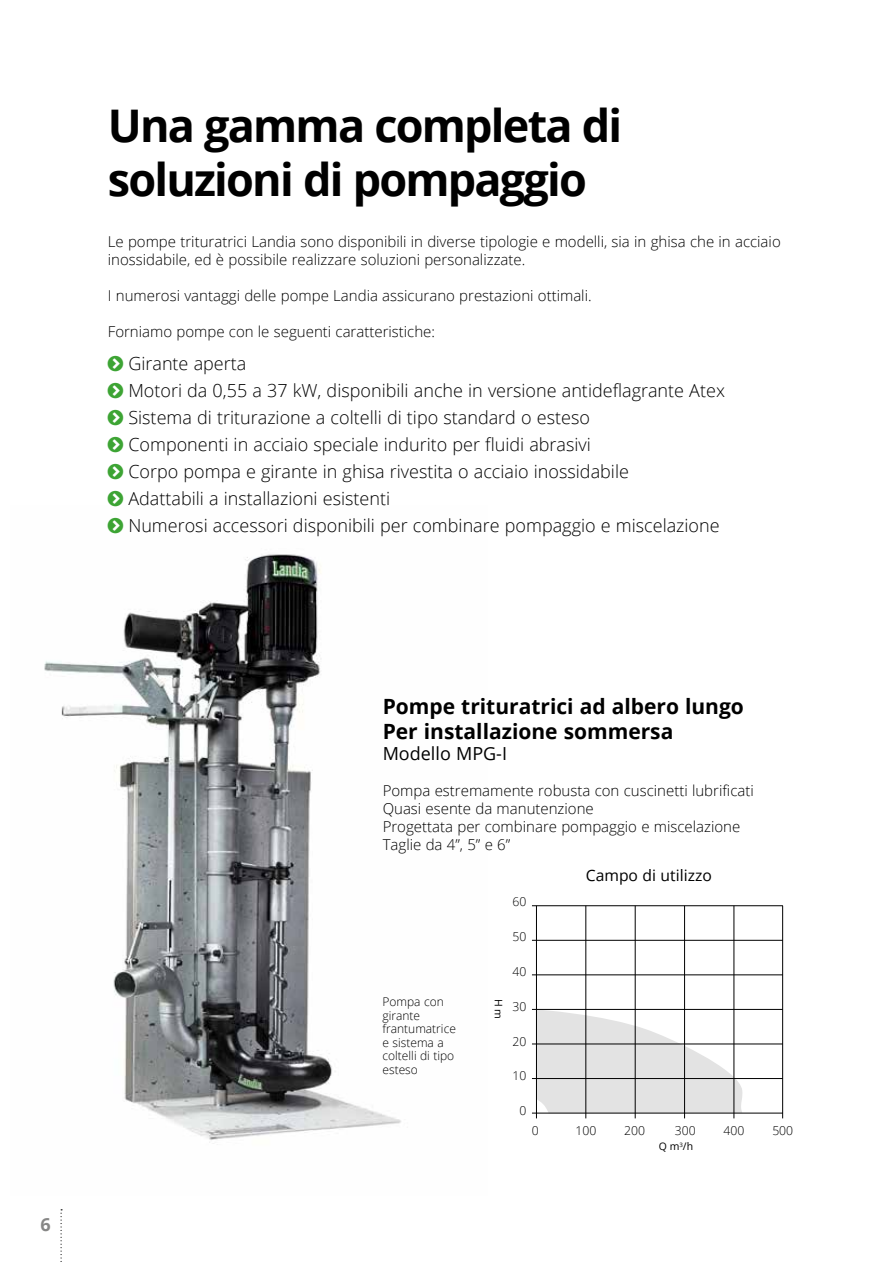
<style>
.page{position:relative;width:893px;height:1263px;background:#fff}
.page>*{position:absolute;margin:0;border:0;box-sizing:border-box;transform-origin:0 0}
.t1{font:700 45px/54px "Open Sans";letter-spacing:-.04em;color:#000}
.t2{font:700 21px/25.2px "Open Sans";color:#000}
.t3{font:300 18px/27px "Open Sans";color:#000}
.t4{font:18px "Open Sans";color:#000}
.t5{font:700 18px "Open Sans";color:#878786}
.t6{font:15.6px "Open Sans";color:#000}
.t7{font:300 15px/18px "Open Sans";color:#000}
.t8{font:300 12.15px "Open Sans";color:#000}
.t9{font:300 12px/13.5px "Open Sans";color:#000}
.t10{font:10.5px "Open Sans";color:#000}
</style>
<div class="page">
<svg style="left:61px;top:1209px;width:1px;height:53px"></svg>
<img style="left:44px;top:554px;width:357px;height:590px">
<svg style="left:537px;top:1010px;width:206px;height:103px"></svg>
<hr style="left:536px;top:906px;width:1px;height:212px;background:#000">
<hr style="left:586px;top:906px;width:1px;height:212px;background:#000">
<hr style="left:635px;top:906px;width:1px;height:212px;background:#000">
<hr style="left:684px;top:906px;width:1px;height:212px;background:#000">
<hr style="left:734px;top:906px;width:1px;height:212px;background:#000">
<hr style="left:782px;top:906px;width:1px;height:212px;background:#000">
<hr style="left:532px;top:1113px;width:251px;height:1px;background:#000">
<hr style="left:532px;top:1078px;width:251px;height:1px;background:#000">
<hr style="left:532px;top:1044px;width:251px;height:1px;background:#000">
<hr style="left:532px;top:1009px;width:251px;height:1px;background:#000">
<hr style="left:532px;top:974px;width:251px;height:1px;background:#000">
<hr style="left:532px;top:940px;width:251px;height:1px;background:#000">
<hr style="left:532px;top:905px;width:251px;height:1px;background:#000">
<h1 class="t1" style="left:108px;top:98px;width:516px">Una gamma completa di soluzioni di pompaggio</h1>
<p class="t7" style="left:108px;top:232px;width:674px">Le pompe trituratrici Landia sono disponibili in diverse tipologie e modelli, sia in ghisa che in acciaio inossidabile, ed è possibile realizzare soluzioni personalizzate.</p>
<p class="t7" style="left:108px;top:286px;width:485px">I numerosi vantaggi delle pompe Landia assicurano prestazioni ottimali.</p>
<p class="t7" style="left:108px;top:322px;width:329px">Forniamo pompe con le seguenti caratteristiche:</p>
<p class="t3" style="left:128px;top:349px;width:598px">Girante aperta<br>Motori da 0,55 a 37 kW, disponibili anche in versione antideflagrante Atex Sistema di triturazione a coltelli di tipo standard o esteso<br>Componenti in acciaio speciale indurito per fluidi abrasivi<br>Corpo pompa e girante in ghisa rivestita o acciaio inossidabile<br>Adattabili a installazioni esistenti<br>Numerosi accessori disponibili per combinare pompaggio e miscelazione</p>
<p class="t5" style="left:41px;top:1212px;width:12px">6</p>
<h2 class="t2" style="left:383px;top:693px;width:363px">Pompe trituratrici ad albero lungo<br>Per installazione sommersa</h2>
<p class="t4" style="left:383px;top:741px;width:126px">Modello MPG-I</p>
<p class="t7" style="left:383px;top:781px;width:373px">Pompa estremamente robusta con cuscinetti lubrificati Quasi esente da manutenzione<br>Progettata per combinare pompaggio e miscelazione Taglie da 4”, 5” e 6”</p>
<p class="t6" style="left:586px;top:865px;width:127px">Campo di utilizzo</p>
<p class="t9" style="left:382px;top:995px;width:75px">Pompa con girante frantumatrice e sistema a coltelli di tipo esteso</p>
<p class="t10" style="left:506px;top:998px;width:22px;rotate:90deg">H m</p>
<p class="t8" style="left:513px;top:893px;width:15px">60</p>
<p class="t8" style="left:513px;top:928px;width:15px">50</p>
<p class="t8" style="left:513px;top:963px;width:15px">40</p>
<p class="t8" style="left:513px;top:998px;width:15px">30</p>
<p class="t8" style="left:513px;top:1033px;width:15px">20</p>
<p class="t8" style="left:513px;top:1068px;width:15px">10</p>
<p class="t8" style="left:520px;top:1102px;width:8px">0</p>
<p class="t8" style="left:532px;top:1122px;width:8px">0</p>
<p class="t8" style="left:575px;top:1122px;width:22px">100</p>
<p class="t8" style="left:624px;top:1122px;width:22px">200</p>
<p class="t8" style="left:675px;top:1122px;width:22px">300</p>
<p class="t8" style="left:723px;top:1122px;width:22px">400</p>
<p class="t8" style="left:772px;top:1122px;width:22px">500</p>
<p class="t10" style="left:659px;top:1139px;width:36px">Q m<sup>3</sup>/h</p>
</div>
